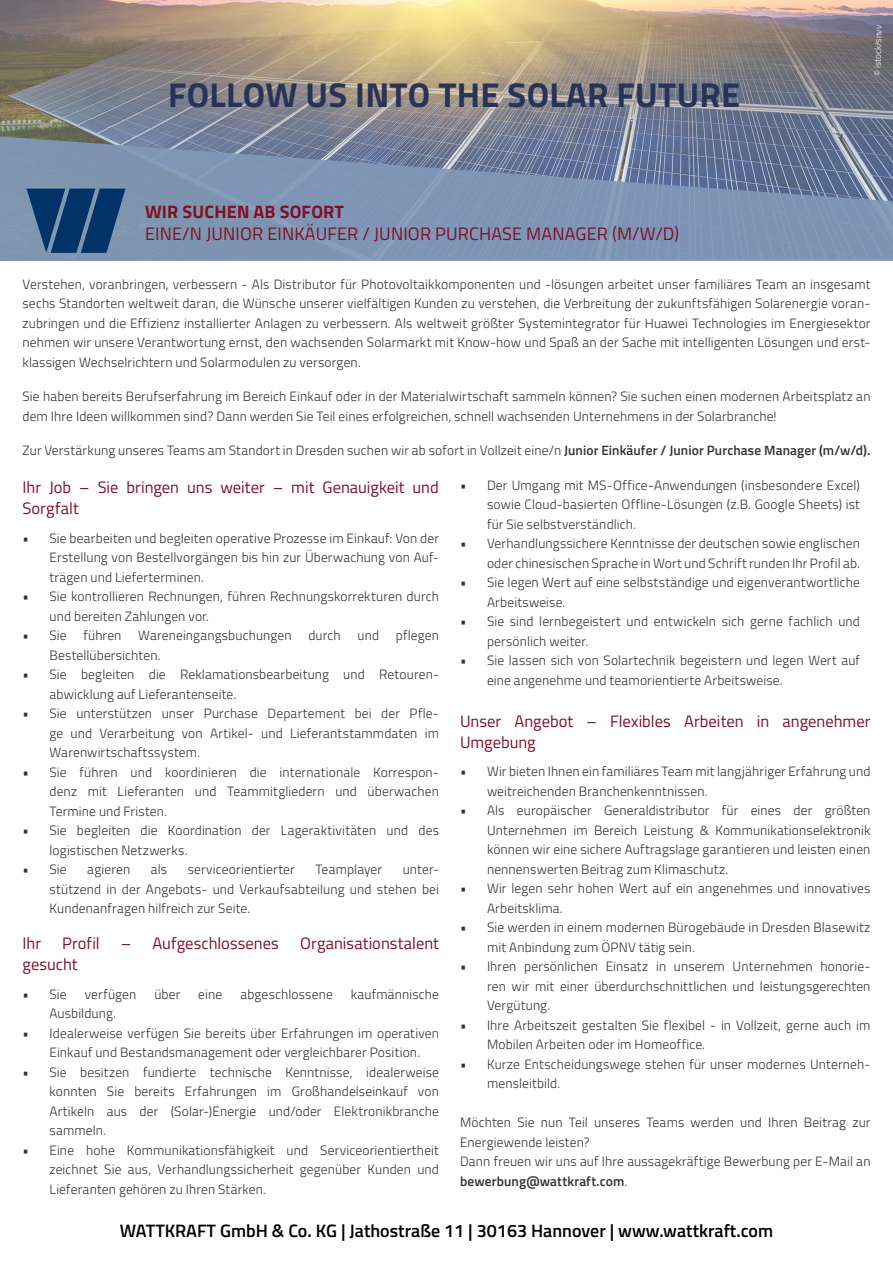
<style>
.page{position:relative;width:893px;height:1263px;background:#fff}
.page>*{position:absolute;margin:0;border:0;box-sizing:border-box;transform-origin:0 0}
.t1{font:700 34.5px "Titillium Web";letter-spacing:.01em;color:#273457}
.t2{font:600 18px "Titillium Web";color:#000}
.t3{font:18px "Titillium Web";letter-spacing:.01em;color:#7f1025}
.t4{font:700 18px "Titillium Web";letter-spacing:.01em;color:#7f1025}
.t5{font:16.5px/21px "Titillium Web";color:#7f1025}
.t6{font:300 13.5px/19.5px "Titillium Web";letter-spacing:.01em;color:#313131}
.t7{font:300 9px "Titillium Web";color:#fff}
.s1{font-weight:600}
</style>
<div class="page">
<img style="left:0;top:0;width:893px;height:136px">
<svg style="left:0;top:136px;width:893px;height:125px;background:#7a8ead"></svg>
<svg style="left:26px;top:189px;width:99px;height:64px;background:#254f7c"></svg>
<p class="t1" style="left:168px;top:68px;width:574px">FOLLOW US INTO THE SOLAR FUTURE</p>
<p class="t4" style="left:145px;top:198px;width:201px">WIR SUCHEN AB SOFORT</p>
<p class="t3" style="left:145px;top:220px;width:536px">EINE/N JUNIOR EINKÄUFER / JUNIOR PURCHASE MANAGER (M/W/D)</p>
<p class="t7" style="left:871px;top:76px;width:52px;rotate:-89deg">© istock/snvv</p>
<p class="t6" style="left:22px;top:274px;width:849px;text-align:justify">Verstehen, voranbringen, verbessern - Als Distributor für Photovoltaikkomponenten und -lösungen arbeitet unser familiäres Team an insgesamt sechs Standorten weltweit daran, die Wünsche unserer vielfältigen Kunden zu verstehen, die Verbreitung der zukunftsfähigen Solarenergie voran&shy;zubringen und die Effizienz installierter Anlagen zu verbessern. Als weltweit größter Systemintegrator für Huawei Technologies im Energiesektor nehmen wir unsere Verantwortung ernst, den wachsenden Solarmarkt mit Know-how und Spaß an der Sache mit intelligenten Lösungen und erst&shy;klassigen Wechselrichtern und Solarmodulen zu versorgen.</p>
<p class="t6" style="left:22px;top:386px;width:849px">Sie haben bereits Berufserfahrung im Bereich Einkauf oder in der Materialwirtschaft sammeln können? Sie suchen einen modernen Arbeitsplatz an dem Ihre Ideen willkommen sind? Dann werden Sie Teil eines erfolgreichen, schnell wachsenden Unternehmens in der Solarbranche!</p>
<p class="t6" style="left:22px;top:440px;width:849px">Zur Verstärkung unseres Teams am Standort in Dresden suchen wir ab sofort in Vollzeit eine/n <span class="s1">Junior Einkäufer / Junior Purchase Manager (m/w/d).</span></p>
<p class="t5" style="left:22px;top:476px;width:418px">Ihr Job – Sie bringen uns weiter – mit Genauigkeit und<br>Sorgfalt</p>
<p class="t6" style="left:50px;top:527px;width:391px;text-align:justify;text-indent:-27px">• Sie bearbeiten und begleiten operative Prozesse im Einkauf: Von der Erstellung von Bestellvorgängen bis hin zur Überwachung von Auf&shy;trägen und Lieferterminen.</p>
<p class="t6" style="left:50px;top:586px;width:391px;text-indent:-27px">• Sie kontrollieren Rechnungen, führen Rechnungskorrekturen durch und bereiten Zahlungen vor.</p>
<p class="t6" style="left:50px;top:625px;width:391px;text-indent:-27px">• Sie führen Wareneingangsbuchungen durch und pflegen<br>Bestellübersichten.</p>
<p class="t6" style="left:50px;top:664px;width:391px;text-indent:-27px">• Sie begleiten die Reklamationsbearbeitung und Retouren&shy;abwicklung auf Lieferantenseite.</p>
<p class="t6" style="left:50px;top:703px;width:391px;text-align:justify;text-indent:-27px">• Sie unterstützen unser Purchase Departement bei der Pfle&shy;ge und Verarbeitung von Artikel- und Lieferantstammdaten im Warenwirtschaftssystem.</p>
<p class="t6" style="left:50px;top:761px;width:391px;text-align:justify;text-indent:-27px">• Sie führen und koordinieren die internationale Korrespon&shy;denz mit Lieferanten und Teammitgliedern und überwachen Termine und Fristen.</p>
<p class="t6" style="left:50px;top:820px;width:391px;text-indent:-27px">• Sie begleiten die Koordination der Lageraktivitäten und des logistischen Netzwerks.</p>
<p class="t6" style="left:22px;top:859px;width:46px">• Sie</p>
<p class="t6" style="left:87px;top:859px;width:44px">agieren</p>
<p class="t6" style="left:151px;top:859px;width:18px">als</p>
<p class="t6" style="left:188px;top:859px;width:109px">serviceorientierter</p>
<p class="t6" style="left:315px;top:859px;width:68px">Teamplayer</p>
<p class="t6" style="left:487px;top:474px;width:374px;text-align:justify;text-indent:-27px">• Der Umgang mit MS-Office-Anwendungen (insbesondere Excel) sowie Cloud-basierten Offline-Lösungen (z.B. Google Sheets) ist für Sie selbstverständlich.</p>
<p class="t6" style="left:460px;top:533px;width:401px;text-align:right">• Verhandlungssichere Kenntnisse der deutschen sowie englischen oder chinesischen Sprache in Wort und Schrift runden Ihr Profil ab.</p>
<p class="t6" style="left:487px;top:572px;width:374px;text-indent:-27px">• Sie legen Wert auf eine selbstständige und eigenverantwortliche<br>Arbeitsweise.</p>
<p class="t6" style="left:487px;top:611px;width:374px;text-indent:-27px">• Sie sind lernbegeistert und entwickeln sich gerne fachlich und persönlich weiter.</p>
<p class="t6" style="left:487px;top:650px;width:374px;text-indent:-27px">• Sie lassen sich von Solartechnik begeistern und legen Wert auf eine angenehme und teamorientierte Arbeitsweise.</p>
<p class="t5" style="left:460px;top:710px;width:412px">Unser Angebot – Flexibles Arbeiten in angenehmer<br>Umgebung</p>
<p class="t6" style="left:487px;top:761px;width:385px;text-indent:-27px">• Wir bieten Ihnen ein familiäres Team mit langjähriger Erfahrung und weitreichenden Branchenkenntnissen.</p>
<p class="t6" style="left:487px;top:800px;width:385px;text-align:justify;text-indent:-27px">• Als europäischer Generaldistributor für eines der größten Unternehmen im Bereich Leistung &amp; Kommunikationselektronik können wir eine sichere Auftragslage garantieren und leisten einen nennenswerten Beitrag zum Klimaschutz.</p>
<p class="t6" style="left:487px;top:878px;width:385px;text-indent:-27px">• Wir legen sehr hohen Wert auf ein angenehmes und innovatives<br>Arbeitsklima.</p>
<p class="t6" style="left:487px;top:917px;width:385px;text-indent:-27px">• Sie werden in einem modernen Bürogebäude in Dresden Blasewitz mit Anbindung zum ÖPNV tätig sein.</p>
<p class="t6" style="left:487px;top:956px;width:385px;text-align:justify;text-indent:-27px">• Ihren persönlichen Einsatz in unserem Unternehmen honorie&shy;ren wir mit einer überdurchschnittlichen und leistungsgerechten Vergütung.</p>
<p class="t6" style="left:487px;top:1014px;width:385px;text-indent:-27px">• Ihre Arbeitszeit gestalten Sie flexibel - in Vollzeit, gerne auch im<br>Mobilen Arbeiten oder im Homeoffice.</p>
<p class="t6" style="left:487px;top:1053px;width:385px;text-indent:-27px">• Kurze Entscheidungswege stehen für unser modernes Unterneh&shy;mensleitbild.</p>
<p class="t6" style="left:460px;top:1112px;width:412px">Möchten Sie nun Teil unseres Teams werden und Ihren Beitrag zur<br>Energiewende leisten?</p>
<p class="t6" style="left:460px;top:1151px;width:412px">Dann freuen wir uns auf Ihre aussagekräftige Bewerbung per E-Mail an <span class="s1">bewerbung@wattkraft.com</span>.</p>
<p class="t2" style="left:120px;top:1217px;width:655px">WATTKRAFT GmbH &amp; Co. KG | Jathostraße 11 | 30163 Hannover | www.wattkraft.com</p>
<p class="t6" style="left:50px;top:859px;width:391px;text-align:justify;text-indent:353px">unter&shy;stützend in der Angebots- und Verkaufsabteilung und stehen bei Kundenanfragen hilfreich zur Seite.</p>
<p class="t5" style="left:22px;top:932px;width:20px">Ihr</p>
<p class="t5" style="left:62px;top:932px;width:39px">Profil</p>
<p class="t5" style="left:121px;top:932px;width:160px">– Aufgeschlossenes</p>
<p class="t5" style="left:300px;top:932px;width:140px">Organisationstalent</p>
<p class="t5" style="left:22px;top:953px;width:57px">gesucht</p>
<p class="t6" style="left:22px;top:983px;width:46px">• Sie</p>
<p class="t6" style="left:85px;top:983px;width:53px">verfügen</p>
<p class="t6" style="left:154px;top:983px;width:27px">über</p>
<p class="t6" style="left:198px;top:983px;width:26px">eine</p>
<p class="t6" style="left:240px;top:983px;width:94px">abgeschlossene</p>
<p class="t6" style="left:351px;top:983px;width:90px">kaufmännische</p>
<p class="t6" style="left:50px;top:1003px;width:68px">Ausbildung.</p>
<p class="t6" style="left:50px;top:1022px;width:391px;text-indent:-27px">• Idealerweise verfügen Sie bereits über Erfahrungen im operativen<br>Einkauf und Bestandsmanagement oder vergleichbarer Position.</p>
<p class="t6" style="left:50px;top:1061px;width:391px;text-align:justify;text-indent:-27px">• Sie besitzen fundierte technische Kenntnisse, idealerweise konnten Sie bereits Erfahrungen im Großhandelseinkauf von Artikeln aus der (Solar-)Energie und/oder Elektronikbranche sammeln.</p>
<p class="t6" style="left:50px;top:1139px;width:391px;text-align:justify;text-indent:-27px">• Eine hohe Kommunikationsfähigkeit und Serviceorientiertheit zeichnet Sie aus, Verhandlungssicherheit gegenüber Kunden und Lieferanten gehören zu Ihren Stärken.</p>
</div>
